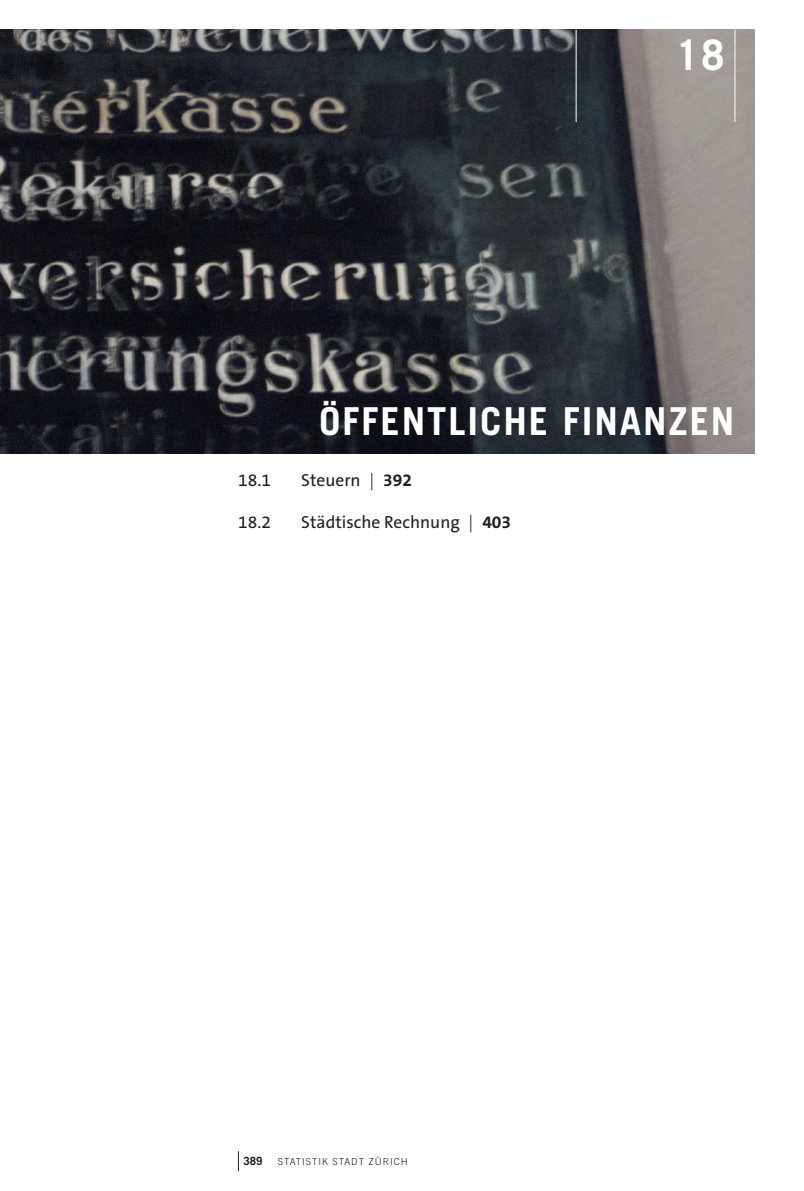
<style>
.page{position:relative;width:804px;height:1191px;background:#fff}
.page>*{position:absolute;margin:0;border:0;box-sizing:border-box;transform-origin:0 0}
.t1{font:700 42px "Trade Gothic LT Std";color:#fff}
.t2{font:700 38.5px "Trade Gothic LT Std";letter-spacing:.05em;color:#fff}
.t3{font:17.5px "The Sans OT5 Plain";color:#231f20}
.t4{font:700 11.38px "Trade Gothic LT Std";color:#231f20}
.t5{font:300 9.62px "Trade Gothic LT Std";letter-spacing:.1em;color:#231f20}
.s1{font-family:"The Sans OT3";font-weight:300}
.s2{font-family:"The Sans OT7";font-weight:700}
</style>
<div class="page">
<img style="left:0;top:30px;width:754px;height:423px">
<hr style="left:575px;top:30px;width:1px;height:92px;background:#fff">
<hr style="left:734px;top:30px;width:1px;height:92px;background:#fff">
<svg style="left:238px;top:1151px;width:1px;height:20px"></svg>
<h1 class="t1" style="left:675px;top:29px;width:50px">18</h1>
<h2 class="t2" style="left:319px;top:397px;width:417px">ÖFFENTLICHE FINANZEN</h2>
<p class="t3" style="left:238px;top:469px;width:34px">18.1</p>
<p class="t3" style="left:301px;top:469px;width:112px">Steuern <span class="s1">|</span> <span class="s2">392</span></p>
<p class="t3" style="left:238px;top:511px;width:34px">18.2</p>
<p class="t3" style="left:301px;top:511px;width:211px">Städtische Rechnung <span class="s1">|</span> <span class="s2">403</span></p>
<p class="t4" style="left:243px;top:1153px;width:20px">389</p>
<p class="t5" style="left:278px;top:1155px;width:131px">STATISTIK STADT ZÜRICH</p>
</div>
